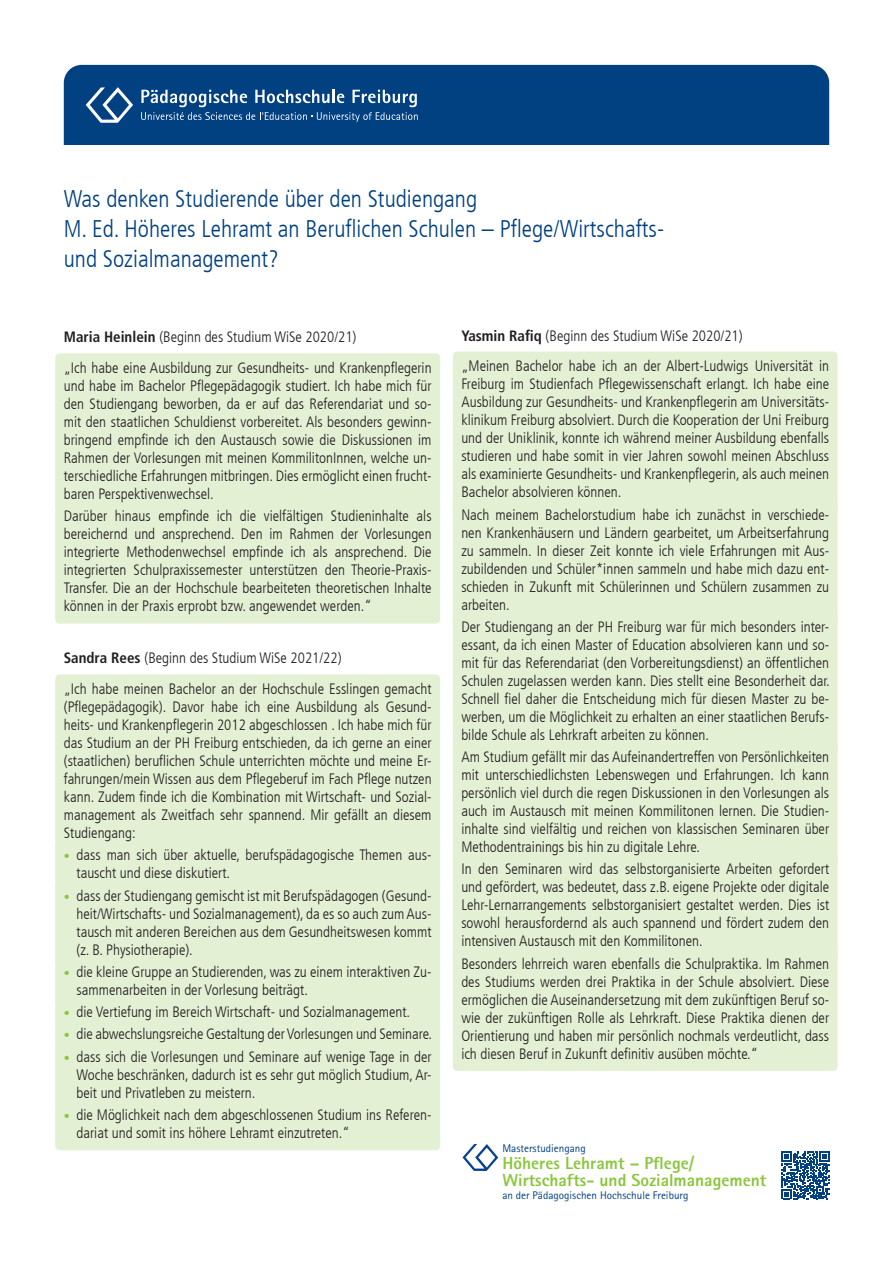
<style>
.page{position:relative;width:893px;height:1263px;background:#fff}
.page>*{position:absolute;margin:0;border:0;box-sizing:border-box;transform-origin:0 0}
.t1{font:300 condensed 24px/30px "Frutiger LT Com";color:#014081}
.t2{font:800 17.4px/16.6px "Rotis Sans Serif";color:#8bc63e}
.t3{font:300 condensed 15px/18px "Frutiger LT Com";color:#231f20;text-align:justify}
.t4{font:11.1px "Rotis Sans Serif";color:#014081}
.s1{font-weight:700}
.s2{font-size:12px;color:#8bc63e}
</style>
<div class="page">
<div style="left:64px;top:65px;width:765px;height:80px;background:#014081"></div>
<svg style="left:141px;top:90px;width:277px;height:32px;background:#34669a"></svg>
<svg style="left:86px;top:87px;width:47px;height:36px"></svg>
<div style="left:55px;top:353px;width:385px;height:158px;background:#e4f0d4;border-radius:4px"></div>
<div style="left:55px;top:502px;width:385px;height:122px;background:#e4f0d4;border-radius:4px"></div>
<div style="left:55px;top:674px;width:385px;height:176px;background:#e4f0d4;border-radius:4px"></div>
<div style="left:55px;top:841px;width:385px;height:50px;background:#e4f0d4;border-radius:4px"></div>
<div style="left:55px;top:881px;width:385px;height:86px;background:#e4f0d4;border-radius:4px"></div>
<div style="left:55px;top:957px;width:385px;height:50px;background:#e4f0d4;border-radius:4px"></div>
<div style="left:55px;top:997px;width:385px;height:32px;background:#e4f0d4;border-radius:4px"></div>
<div style="left:55px;top:1020px;width:385px;height:32px;background:#e4f0d4;border-radius:4px"></div>
<div style="left:55px;top:1042px;width:385px;height:68px;background:#e4f0d4;border-radius:4px"></div>
<div style="left:55px;top:1100px;width:385px;height:50px;background:#e4f0d4;border-radius:4px"></div>
<div style="left:453px;top:352px;width:385px;height:158px;background:#e4f0d4;border-radius:4px"></div>
<div style="left:453px;top:500px;width:385px;height:122px;background:#e4f0d4;border-radius:4px"></div>
<div style="left:453px;top:612px;width:385px;height:140px;background:#e4f0d4;border-radius:4px"></div>
<div style="left:453px;top:742px;width:385px;height:122px;background:#e4f0d4;border-radius:4px"></div>
<div style="left:453px;top:855px;width:385px;height:104px;background:#e4f0d4;border-radius:4px"></div>
<div style="left:453px;top:949px;width:385px;height:122px;background:#e4f0d4;border-radius:4px"></div>
<svg style="left:781px;top:1151px;width:48px;height:48px"></svg>
<svg style="left:462px;top:1144px;width:36px;height:27px"></svg>
<h1 class="t1" style="left:64px;top:184px;width:602px">Was denken Studierende über den Studiengang<br>M. Ed. Höheres Lehramt an Beruflichen Schulen – Pflege/Wirtschafts&shy;und Sozialmanagement?</h1>
<p class="t3" style="left:64px;top:322px;width:369px;line-height:30.8px"><span class="s1">Maria Heinlein</span> (Beginn des Studium WiSe 2020/21)<br>„Ich habe eine Ausbildung zur Gesundheits- und Krankenpflegerin</p>
<p class="t3" style="left:64px;top:377px;width:369px">und habe im Bachelor Pflegepädagogik studiert. Ich habe mich für den Studiengang beworben, da er auf das Referendariat und so&shy;mit den staatlichen Schuldienst vorbereitet. Als besonders gewinn&shy;bringend empfinde ich den Austausch sowie die Diskussionen im Rahmen der Vorlesungen mit meinen KommilitonInnen, welche un&shy;terschiedliche Erfahrungen mitbringen. Dies ermöglicht einen frucht&shy;baren Perspektivenwechsel.</p>
<p class="t3" style="left:64px;top:507px;width:369px">Darüber hinaus empfinde ich die vielfältigen Studieninhalte als bereichernd und ansprechend. Den im Rahmen der Vorlesungen integrierte Methodenwechsel empfinde ich als ansprechend. Die integrierten Schulpraxissemester unterstützen den Theorie-Praxis-Transfer. Die an der Hochschule bearbeiteten theoretischen Inhalte können in der Praxis erprobt bzw. angewendet werden.“</p>
<p class="t3" style="left:64px;top:643px;width:369px;line-height:30.8px"><span class="s1">Sandra Rees</span> (Beginn des Studium WiSe 2021/22)<br>„Ich habe meinen Bachelor an der Hochschule Esslingen gemacht</p>
<p class="t3" style="left:64px;top:698px;width:369px">(Pflegepädagogik). Davor habe ich eine Ausbildung als Gesund&shy;heits- und Krankenpflegerin 2012 abgeschlossen . Ich habe mich für das Studium an der PH Freiburg entschieden, da ich gerne an einer (staatlichen) beruflichen Schule unterrichten möchte und meine Er&shy;fahrungen/mein Wissen aus dem Pflegeberuf im Fach Pflege nutzen kann. Zudem finde ich die Kombination mit Wirtschaft- und Sozial&shy;management als Zweitfach sehr spannend. Mir gefällt an diesem Studiengang:</p>
<p class="t3" style="left:77px;top:846px;width:357px;text-indent:-13px"><span class="s2">•</span> dass man sich über aktuelle, berufspädagogische Themen aus&shy;tauscht und diese diskutiert.</p>
<p class="t3" style="left:77px;top:887px;width:357px;text-indent:-13px"><span class="s2">•</span> dass der Studiengang gemischt ist mit Berufspädagogen (Gesund&shy;heit/Wirtschafts- und Sozialmanagement), da es so auch zum Aus&shy;tausch mit anderen Bereichen aus dem Gesundheitswesen kommt (z. B. Physiotherapie).</p>
<p class="t3" style="left:77px;top:963px;width:357px;text-indent:-13px"><span class="s2">•</span> die kleine Gruppe an Studierenden, was zu einem interaktiven Zu&shy;sammenarbeiten in der Vorlesung beiträgt.</p>
<p class="t3" style="left:64px;top:1003px;width:348px"><span class="s2">•</span> die Vertiefung im Bereich Wirtschaft- und Sozialmanagement.</p>
<p class="t3" style="left:64px;top:1025px;width:370px"><span class="s2">•</span> die abwechslungsreiche Gestaltung der Vorlesungen und Seminare.</p>
<p class="t3" style="left:77px;top:1048px;width:357px;text-indent:-13px"><span class="s2">•</span> dass sich die Vorlesungen und Seminare auf wenige Tage in der Woche beschränken, dadurch ist es sehr gut möglich Studium, Ar&shy;beit und Privatleben zu meistern.</p>
<p class="t3" style="left:77px;top:1106px;width:357px;text-indent:-13px"><span class="s2">•</span> die Möglichkeit nach dem abgeschlossenen Studium ins Referen&shy;dariat und somit ins höhere Lehramt einzutreten.“</p>
<p class="t3" style="left:461px;top:320px;width:369px;line-height:30.8px"><span class="s1">Yasmin Rafiq</span> (Beginn des Studium WiSe 2020/21)<br>„Meinen Bachelor habe ich an der Albert-Ludwigs Universität in</p>
<p class="t3" style="left:461px;top:375px;width:369px">Freiburg im Studienfach Pflegewissenschaft erlangt. Ich habe eine Ausbildung zur Gesundheits- und Krankenpflegerin am Universitäts&shy;klinikum Freiburg absolviert. Durch die Kooperation der Uni Freiburg und der Uniklinik, konnte ich während meiner Ausbildung ebenfalls studieren und habe somit in vier Jahren sowohl meinen Abschluss als examinierte Gesundheits- und Krankenpflegerin, als auch meinen Bachelor absolvieren können.</p>
<p class="t3" style="left:461px;top:505px;width:369px">Nach meinem Bachelorstudium habe ich zunächst in verschiede&shy;nen Krankenhäusern und Ländern gearbeitet, um Arbeitserfahrung zu sammeln. In dieser Zeit konnte ich viele Erfahrungen mit Aus&shy;zubildenden und Schüler*innen sammeln und habe mich dazu ent&shy;schieden in Zukunft mit Schülerinnen und Schülern zusammen zu arbeiten.</p>
<p class="t3" style="left:461px;top:618px;width:370px">Der Studiengang an der PH Freiburg war für mich besonders inter&shy;essant, da ich einen Master of Education absolvieren kann und so&shy;mit für das Referendariat (den Vorbereitungsdienst) an öffentlichen Schulen zugelassen werden kann. Dies stellt eine Besonderheit dar.<br>Schnell fiel daher die Entscheidung mich für diesen Master zu be&shy;werben, um die Möglichkeit zu erhalten an einer staatlichen Berufs&shy;bilde Schule als Lehrkraft arbeiten zu können.</p>
<p class="t3" style="left:461px;top:748px;width:369px">Am Studium gefällt mir das Aufeinandertreffen von Persönlichkeiten mit unterschiedlichsten Lebenswegen und Erfahrungen. Ich kann persönlich viel durch die regen Diskussionen in den Vorlesungen als auch im Austausch mit meinen Kommilitonen lernen. Die Studien&shy;inhalte sind vielfältig und reichen von klassischen Seminaren über Methodentrainings bis hin zu digitale Lehre.</p>
<p class="t3" style="left:461px;top:860px;width:369px">In den Seminaren wird das selbstorganisierte Arbeiten gefordert und gefördert, was bedeutet, dass z.B. eigene Projekte oder digitale Lehr-Lernarrangements selbstorganisiert gestaltet werden. Dies ist sowohl herausfordernd als auch spannend und fördert zudem den intensiven Austausch mit den Kommilitonen.</p>
<p class="t3" style="left:461px;top:954px;width:369px">Besonders lehrreich waren ebenfalls die Schulpraktika. Im Rahmen des Studiums werden drei Praktika in der Schule absolviert. Diese ermöglichen die Auseinandersetzung mit dem zukünftigen Beruf so&shy;wie der zukünftigen Rolle als Lehrkraft. Diese Praktika dienen der Orientierung und haben mir persönlich nochmals verdeutlicht, dass ich diesen Beruf in Zukunft definitiv ausüben möchte.“</p>
<p class="t4" style="left:502px;top:1142px;width:85px">Masterstudiengang</p>
<p class="t2" style="left:502px;top:1154px;width:265px">Höheres Lehramt – Pflege/<br>Wirtschafts- und Sozialmanagement</p>
<p class="t4" style="left:502px;top:1188px;width:188px">an der Pädagogischen Hochschule Freiburg</p>
</div>
